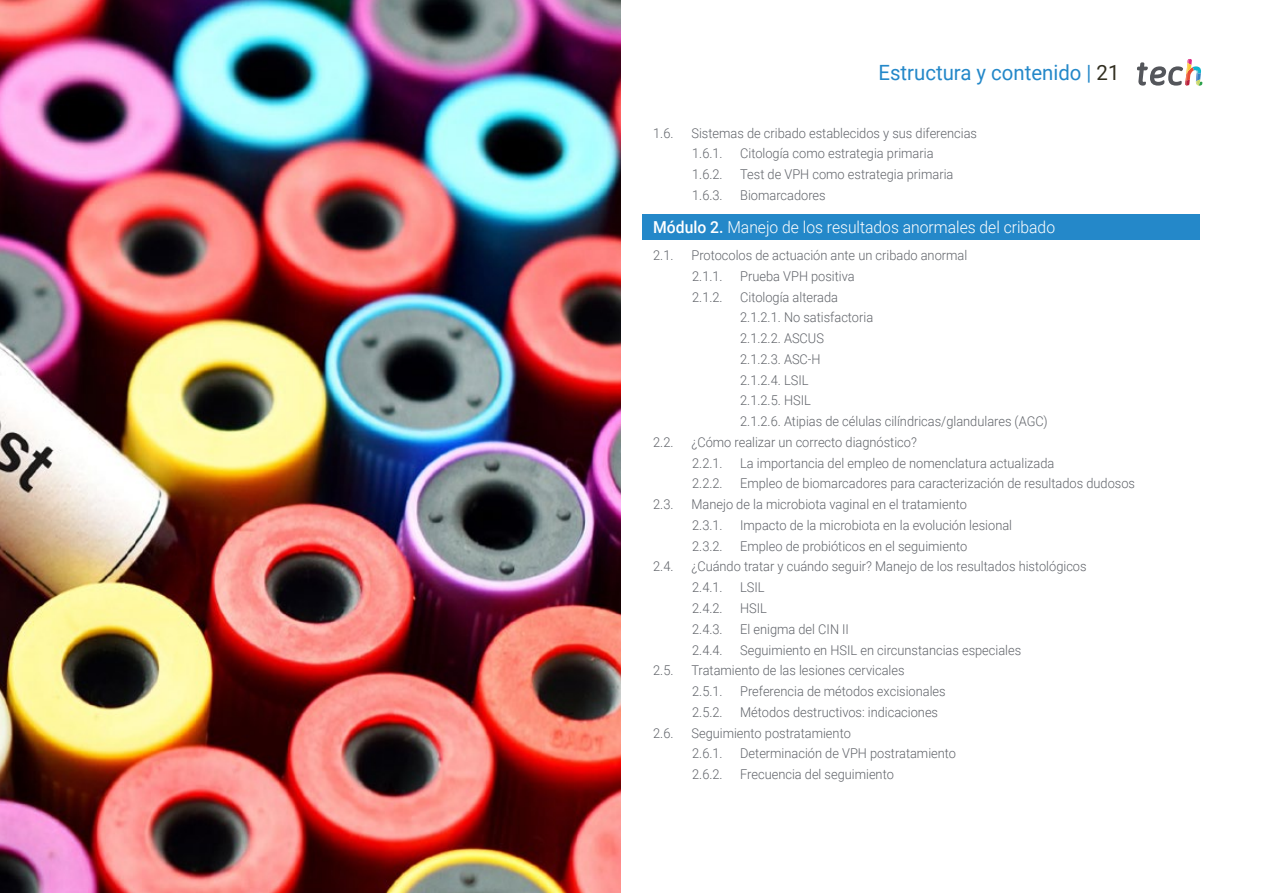
<style>
.page{position:relative;width:1263px;height:893px;background:#fff}
.page>*{position:absolute;margin:0;border:0;box-sizing:border-box;transform-origin:0 0}
.t1{font:21px "Roboto";color:#2488c9}
.t2{font:300 16.5px "Roboto";color:#fff;scale:.95 1}
.t3{font:300 13.5px/20.7px "Roboto";color:#61646a;scale:.95 1}
.s1{color:#312e20}
.s2{font-weight:500}
</style>
<div class="page">
<img style="left:0;top:0;width:621px;height:893px">
<div style="left:642px;top:214px;width:557px;height:25px;background:#2488c9"></div>
<svg style="left:1137px;top:59px;width:65px;height:27px"></svg>
<h1 class="t1" style="left:878px;top:57px;width:242px">Estructura y contenido | <span class="s1">21</span></h1>
<p class="t3" style="left:653px;top:122px;width:23px">1.6.</p>
<p class="t3" style="left:691px;top:122px;width:302px">Sistemas de cribado establecidos y sus diferencias<br>1.6.1.</p>
<p class="t3" style="left:740px;top:143px;width:205px">Citología como estrategia primaria</p>
<p class="t3" style="left:692px;top:164px;width:34px">1.6.2.</p>
<p class="t3" style="left:740px;top:164px;width:226px">Test de VPH como estrategia primaria</p>
<p class="t3" style="left:692px;top:184px;width:34px">1.6.3.</p>
<p class="t3" style="left:740px;top:184px;width:91px">Biomarcadores</p>
<p class="t2" style="left:653px;top:216px;width:425px"><span class="s2">Módulo 2.</span> Manejo de los resultados anormales del cribado</p>
<p class="t3" style="left:653px;top:245px;width:23px">2.1.</p>
<p class="t3" style="left:691px;top:245px;width:292px">Protocolos de actuación ante un cribado anormal<br>2.1.1.</p>
<p class="t3" style="left:740px;top:265px;width:122px">Prueba VPH positiva</p>
<p class="t3" style="left:692px;top:286px;width:34px">2.1.2.</p>
<p class="t3" style="left:740px;top:286px;width:325px">Citología alterada<br>2.1.2.1. No satisfactoria<br>2.1.2.2. ASCUS<br>2.1.2.3. ASC-H<br>2.1.2.4. LSIL<br>2.1.2.5. HSIL<br>2.1.2.6. Atipias de células cilíndricas/glandulares (AGC)</p>
<p class="t3" style="left:653px;top:431px;width:23px">2.2.</p>
<p class="t3" style="left:691px;top:431px;width:239px">¿Cómo realizar un correcto diagnóstico?<br>2.2.1.</p>
<p class="t3" style="left:740px;top:452px;width:332px">La importancia del empleo de nomenclatura actualizada</p>
<p class="t3" style="left:692px;top:473px;width:34px">2.2.2.</p>
<p class="t3" style="left:740px;top:473px;width:417px">Empleo de biomarcadores para caracterización de resultados dudosos</p>
<p class="t3" style="left:653px;top:494px;width:23px">2.3.</p>
<p class="t3" style="left:691px;top:494px;width:291px">Manejo de la microbiota vaginal en el tratamiento<br>2.3.1.</p>
<p class="t3" style="left:740px;top:514px;width:288px">Impacto de la microbiota en la evolución lesional</p>
<p class="t3" style="left:692px;top:535px;width:34px">2.3.2.</p>
<p class="t3" style="left:740px;top:535px;width:241px">Empleo de probióticos en el seguimiento</p>
<p class="t3" style="left:653px;top:556px;width:23px">2.4.</p>
<p class="t3" style="left:691px;top:556px;width:417px">¿Cuándo tratar y cuándo seguir? Manejo de los resultados histológicos<br>2.4.1.</p>
<p class="t3" style="left:740px;top:577px;width:27px">LSIL</p>
<p class="t3" style="left:692px;top:597px;width:34px">2.4.2.</p>
<p class="t3" style="left:740px;top:597px;width:30px">HSIL</p>
<p class="t3" style="left:692px;top:618px;width:34px">2.4.3.</p>
<p class="t3" style="left:740px;top:618px;width:116px">El enigma del CIN II</p>
<p class="t3" style="left:692px;top:639px;width:34px">2.4.4.</p>
<p class="t3" style="left:740px;top:639px;width:297px">Seguimiento en HSIL en circunstancias especiales</p>
<p class="t3" style="left:653px;top:660px;width:23px">2.5.</p>
<p class="t3" style="left:691px;top:660px;width:226px">Tratamiento de las lesiones cervicales<br>2.5.1.</p>
<p class="t3" style="left:740px;top:680px;width:218px">Preferencia de métodos excisionales</p>
<p class="t3" style="left:692px;top:701px;width:34px">2.5.2.</p>
<p class="t3" style="left:740px;top:701px;width:210px">Métodos destructivos: indicaciones</p>
<p class="t3" style="left:653px;top:722px;width:23px">2.6.</p>
<p class="t3" style="left:691px;top:722px;width:169px">Seguimiento postratamiento<br>2.6.1.</p>
<p class="t3" style="left:740px;top:743px;width:229px">Determinación de VPH postratamiento</p>
<p class="t3" style="left:692px;top:763px;width:34px">2.6.2.</p>
<p class="t3" style="left:740px;top:763px;width:163px">Frecuencia del seguimiento</p>
</div>
